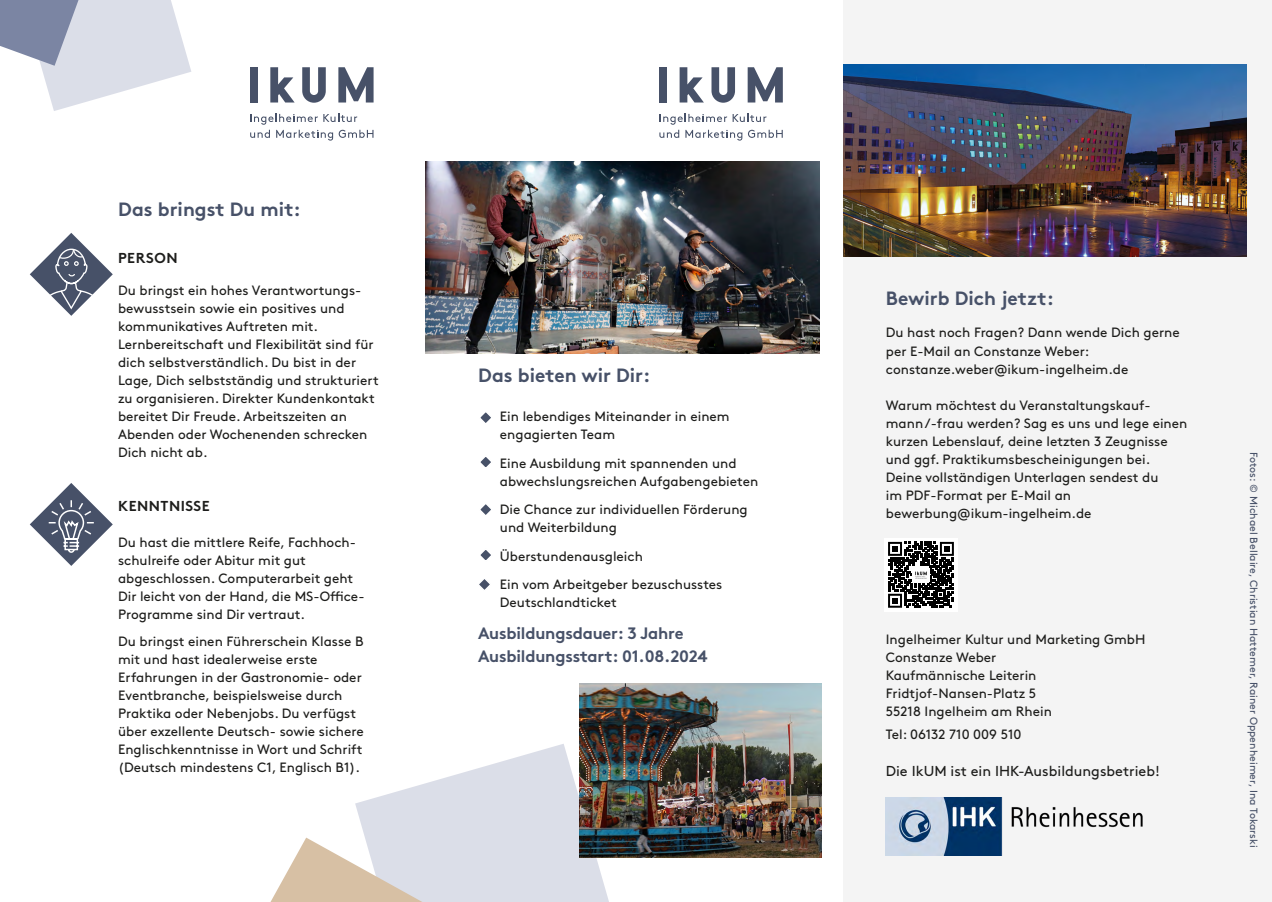
<style>
.page{position:relative;width:1272px;height:902px;background:#fff}
.page>*{position:absolute;margin:0;border:0;box-sizing:border-box;transform-origin:0 0}
.t1{font:700 19.2px "Brown Std";color:#475168}
.t2{font:700 16.5px/23.1px "Brown Std";letter-spacing:-.01em;color:#475168}
.t3{font:14.4px "Brown Std";color:#1d1d1b}
.t4{font:700 14.4px "Brown Std";letter-spacing:.035em;color:#1d1d1b}
.t5{font:13.5px/18px "Brown Std";color:#1d1d1b}
.t6{font:10.5px "Brown Std";color:#475168}
</style>
<div class="page">
<div style="left:843px;top:0;width:428px;height:901px;background:#f4f4f4"></div>
<svg style="left:271px;top:744px;width:351px;height:157px"></svg>
<svg style="left:338px;top:67px;width:35px;height:35px"></svg>
<svg style="left:302px;top:67px;width:24px;height:36px"></svg>
<div style="left:250px;top:67px;width:8px;height:35px;background:#475168"></div>
<svg style="left:270px;top:67px;width:24px;height:35px"></svg>
<svg style="left:250px;top:114px;width:123px;height:27px"></svg>
<svg style="left:30px;top:483px;width:83px;height:83px"></svg>
<svg style="left:30px;top:233px;width:83px;height:83px"></svg>
<img style="left:425px;top:162px;width:394px;height:191px">
<svg style="left:0;top:0;width:191px;height:111px"></svg>
<img style="left:843px;top:65px;width:402px;height:191px">
<img style="left:885px;top:797px;width:258px;height:58px">
<img style="left:579px;top:683px;width:242px;height:174px">
<svg style="left:480px;top:412px;width:11px;height:11px"></svg>
<svg style="left:480px;top:457px;width:11px;height:10px"></svg>
<svg style="left:480px;top:504px;width:11px;height:11px"></svg>
<svg style="left:480px;top:550px;width:11px;height:10px"></svg>
<svg style="left:479px;top:579px;width:11px;height:11px"></svg>
<div style="left:884px;top:538px;width:73px;height:73px;background:linear-gradient(to right,#fff,#fff)"></div>
<svg style="left:888px;top:542px;width:65px;height:65px"></svg>
<img style="left:912px;top:568px;width:17px;height:13px">
<svg style="left:747px;top:67px;width:35px;height:35px"></svg>
<svg style="left:711px;top:67px;width:24px;height:36px"></svg>
<div style="left:659px;top:67px;width:8px;height:35px;background:#475168"></div>
<svg style="left:679px;top:67px;width:25px;height:35px"></svg>
<svg style="left:659px;top:114px;width:123px;height:27px"></svg>
<h1 class="t1" style="left:118px;top:198px;width:184px">Das bringst Du mit:</h1>
<p class="t4" style="left:118px;top:249px;width:61px">PERSON</p>
<p class="t5" style="left:118px;top:281px;width:262px">Du bringst ein hohes Verantwortungs&shy;bewusstsein sowie ein positives und kommunikatives Auftreten mit.<br>Lernbereitschaft und Flexibilität sind für dich selbstverständlich. Du bist in der Lage, Dich selbstständig und strukturiert zu organisieren. Direkter Kundenkontakt bereitet Dir Freude. Arbeitszeiten an Abenden oder Wochenenden schrecken Dich nicht ab.</p>
<p class="t4" style="left:118px;top:497px;width:93px">KENNTNISSE</p>
<p class="t5" style="left:118px;top:533px;width:248px">Du hast die mittlere Reife, Fachhoch&shy;schulreife oder Abitur mit gut abgeschlossen. Computerarbeit geht Dir leicht von der Hand, die MS-Office-Programme sind Dir vertraut.</p>
<p class="t5" style="left:118px;top:632px;width:247px">Du bringst einen Führerschein Klasse B mit und hast idealerweise erste Erfahrungen in der Gastronomie- oder Eventbranche, beispielsweise durch Praktika oder Nebenjobs. Du verfügst über exzellente Deutsch- sowie sichere Englischkenntnisse in Wort und Schrift (Deutsch mindestens C1, Englisch B1).</p>
<h1 class="t1" style="left:478px;top:363px;width:174px">Das bieten wir Dir:</h1>
<p class="t5" style="left:500px;top:407px;width:231px">Ein lebendiges Miteinander in einem engagierten Team</p>
<p class="t5" style="left:500px;top:454px;width:260px">Eine Ausbildung mit spannenden und abwechslungsreichen Aufgabengebieten</p>
<p class="t5" style="left:500px;top:500px;width:249px">Die Chance zur individuellen Förderung und Weiterbildung</p>
<p class="t5" style="left:500px;top:541px;width:224px;line-height:28.5px">Überstundenausgleich<br>Ein vom Arbeitgeber bezuschusstes</p>
<p class="t5" style="left:500px;top:593px;width:118px">Deutschlandticket</p>
<p class="t2" style="left:478px;top:621px;width:231px">Ausbildungsdauer: 3 Jahre<br>Ausbildungsstart: 01.08.2024</p>
<h1 class="t1" style="left:885px;top:287px;width:169px">Bewirb Dich jetzt:</h1>
<p class="t5" style="left:885px;top:324px;width:295px">Du hast noch Fragen? Dann wende Dich gerne per E-Mail an Constanze Weber: constanze.weber@ikum-ingelheim.de</p>
<p class="t5" style="left:885px;top:396px;width:303px">Warum möchtest du Veranstaltungskauf&shy;mann /-frau werden? Sag es uns und lege einen kurzen Lebenslauf, deine letzten 3 Zeugnisse und ggf. Praktikumsbescheinigungen bei.<br>Deine vollständigen Unterlagen sendest du<br>im PDF-Format per E-Mail an bewerbung@ikum-ingelheim.de</p>
<p class="t5" style="left:885px;top:630px;width:261px">Ingelheimer Kultur und Marketing GmbH<br>Constanze Weber<br>Kaufmännische Leiterin<br>Fridtjof-Nansen-Platz 5<br>55218 Ingelheim am Rhein</p>
<p class="t5" style="left:885px;top:725px;width:137px">Tel: 06132 710 009 510</p>
<p class="t3" style="left:885px;top:763px;width:276px">Die IkUM ist ein IHK-Ausbildungsbetrieb!</p>
<p class="t6" style="left:1259px;top:452px;width:397px;rotate:90deg">Fotos: © Michael Bellaire, Christian Hattemer, Rainer Oppenheimer, Ina Tokarski</p>
</div>
